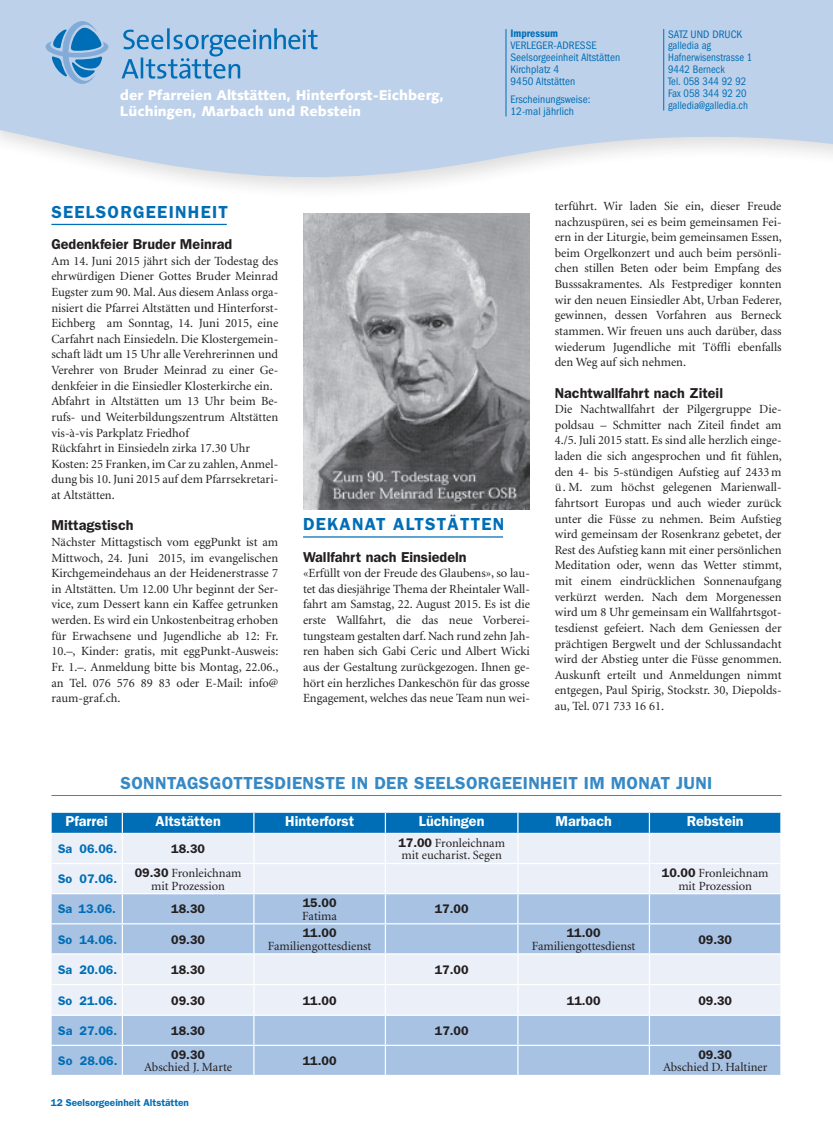
<style>
.page{position:relative;width:833px;height:1134px;background:#fff}
.page>*{position:absolute;margin:0;border:0;box-sizing:border-box;transform-origin:0 0}
.t1{font:600 17.5px "Franklin Gothic LT";letter-spacing:.02em;color:#3689c5}
.t2{font:600 17.5px "Franklin Gothic LT";letter-spacing:.07em;color:#006eb6}
.t3{font:600 14.38px "Franklin Gothic LT";color:#231f20}
.t4{font:600 14.38px "Franklin Gothic LT";color:#fff}
.t5{font:900 14.12px/16.2px "Syntax LT";color:#fff}
.t6{font:12.5px/15.6px "Minion LT";color:#231f20;text-align:justify}
.t7{font:600 12.5px "Franklin Gothic LT";color:#231f20}
.t8{font:600 12.5px "Franklin Gothic LT";color:#006eb6}
.t9{font:condensed 11.25px/11.9px "Franklin Gothic LT";letter-spacing:.005em;color:#006eb6}
.t10{font:600 condensed 11.25px "Franklin Gothic LT";letter-spacing:.005em;color:#006eb6}
.t11{font:600 10px "Franklin Gothic LT";color:#006eb6}
.s1{font-family:"Franklin Gothic LT";font-weight:600}
</style>
<div class="page">
<svg style="left:0;top:0;width:833px;height:189px;background:#c9d8ec"></svg>
<hr style="left:663px;top:29px;width:1px;height:82px;background:#006eb6">
<hr style="left:506px;top:29px;width:1px;height:87px;background:#006eb6">
<svg style="left:46px;top:21px;width:62px;height:63px;background:#7cadd7"></svg>
<svg style="left:122px;top:28px;width:195px;height:51px;background:#96bcdf"></svg>
<hr style="left:51px;top:795px;width:730px;height:1px;background:#3689c5">
<svg style="left:52px;top:955px;width:728px;height:120px;background:#c9d9ed"></svg>
<svg style="left:51px;top:812px;width:730px;height:141px;background:#afcbe6"></svg>
<hr style="left:122px;top:954px;width:1px;height:30px;background:#fff">
<hr style="left:253px;top:954px;width:1px;height:30px;background:#fff">
<hr style="left:385px;top:954px;width:1px;height:30px;background:#fff">
<hr style="left:517px;top:954px;width:1px;height:30px;background:#fff">
<hr style="left:649px;top:954px;width:1px;height:30px;background:#fff">
<hr style="left:50px;top:984px;width:72px;height:1px;background:#fff">
<hr style="left:122px;top:984px;width:132px;height:1px;background:#fff">
<hr style="left:254px;top:984px;width:131px;height:1px;background:#fff">
<hr style="left:385px;top:984px;width:133px;height:1px;background:#fff">
<hr style="left:518px;top:984px;width:131px;height:1px;background:#fff">
<hr style="left:649px;top:984px;width:132px;height:1px;background:#fff">
<hr style="left:122px;top:985px;width:1px;height:30px;background:#fff">
<hr style="left:253px;top:985px;width:1px;height:30px;background:#fff">
<hr style="left:385px;top:985px;width:1px;height:30px;background:#fff">
<hr style="left:517px;top:985px;width:1px;height:30px;background:#fff">
<hr style="left:649px;top:985px;width:1px;height:30px;background:#fff">
<hr style="left:50px;top:1015px;width:72px;height:1px;background:#fff">
<hr style="left:122px;top:1015px;width:132px;height:1px;background:#fff">
<hr style="left:254px;top:1015px;width:131px;height:1px;background:#fff">
<hr style="left:385px;top:1015px;width:133px;height:1px;background:#fff">
<hr style="left:518px;top:1015px;width:131px;height:1px;background:#fff">
<hr style="left:649px;top:1015px;width:132px;height:1px;background:#fff">
<hr style="left:50px;top:1045px;width:72px;height:1px;background:#fff">
<hr style="left:122px;top:1045px;width:132px;height:1px;background:#fff">
<svg style="left:122px;top:1016px;width:1px;height:59px"></svg>
<hr style="left:254px;top:1045px;width:131px;height:1px;background:#fff">
<svg style="left:253px;top:1016px;width:1px;height:59px"></svg>
<hr style="left:385px;top:1045px;width:133px;height:1px;background:#fff">
<svg style="left:385px;top:1016px;width:1px;height:59px"></svg>
<hr style="left:518px;top:1045px;width:131px;height:1px;background:#fff">
<svg style="left:517px;top:1016px;width:1px;height:59px"></svg>
<hr style="left:649px;top:1045px;width:132px;height:1px;background:#fff">
<svg style="left:649px;top:1016px;width:1px;height:59px"></svg>
<svg style="left:780px;top:1016px;width:1px;height:59px"></svg>
<hr style="left:51px;top:224px;width:176px;height:1px;background:#006eb6">
<hr style="left:303px;top:536px;width:200px;height:2px;background:#006eb6">
<img style="left:303px;top:213px;width:227px;height:297px">
<p class="t5" style="left:120px;top:87px;width:326px">der Pfarreien Altstätten, Hinterforst-Eichberg,<br>Lüchingen, Marbach und Rebstein</p>
<p class="t10" style="left:510px;top:27px;width:49px">Impressum</p>
<p class="t9" style="left:510px;top:40px;width:111px">VERLEGER-ADRESSE<br>Seelsorgeeinheit Altstätten<br>Kirchplatz 4<br>9450 Altstätten</p>
<p class="t9" style="left:510px;top:93px;width:81px">Erscheinungsweise:<br>12-mal jährlich</p>
<p class="t9" style="left:668px;top:28px;width:86px">SATZ UND DRUCK galledia ag<br>Hafnerwisenstrasse 1<br>9442 Berneck<br>Tel. 058 344 92 92<br>Fax 058 344 92 20 galledia@galledia.ch</p>
<h1 class="t2" style="left:51px;top:201px;width:178px">SEELSORGEEINHEIT</h1>
<p class="t3" style="left:51px;top:236px;width:182px">Gedenkfeier Bruder Meinrad</p>
<p class="t6" style="left:51px;top:253px;width:228px;text-align:left">Am 14. Juni 2015 jährt sich der Todestag des ehrwürdigen Diener Gottes Bruder Meinrad Eugster zum 90. Mal. Aus diesem Anlass orga&shy;nisiert die Pfarrei Altstätten und Hinterforst-Eichberg am Sonntag, 14. Juni 2015, eine Carfahrt nach Einsiedeln. Die Klostergemein&shy;schaft lädt um 15 Uhr alle Verehrerinnen und Verehrer von Bruder Meinrad zu einer Ge&shy;denkfeier in die Einsiedler Klosterkirche ein.<br>Abfahrt in Altstätten um 13 Uhr beim Be&shy;rufs- und Weiterbildungszentrum Altstätten vis-à-vis Parkplatz Friedhof<br>Rückfahrt in Einsiedeln zirka 17.30 Uhr Kosten: 25 Franken, im Car zu zahlen, Anmel&shy;dung bis 10. Juni 2015 auf dem Pfarrsekretari&shy;at Altstätten.</p>
<p class="t3" style="left:51px;top:517px;width:84px">Mittagstisch</p>
<p class="t6" style="left:51px;top:535px;width:229px">Nächster Mittagstisch vom eggPunkt ist am Mittwoch, 24. Juni 2015, im evangelischen Kirchgemeindehaus an der Heidenerstrasse 7 in Altstätten. Um 12.00 Uhr beginnt der Ser&shy;vice, zum Dessert kann ein Kaffee getrunken werden. Es wird ein Unkostenbeitrag erhoben für Erwachsene und Jugendliche ab 12: Fr.<br>10.–, Kinder: gratis, mit eggPunkt-Ausweis:<br>Fr. 1.–. Anmeldung bitte bis Montag, 22.06., an Tel. 076 576 89 83 oder E-Mail: info@ raum-graf.ch.</p>
<h1 class="t2" style="left:303px;top:514px;width:203px">DEKANAT ALTSTÄTTEN</h1>
<p class="t3" style="left:303px;top:548px;width:165px">Wallfahrt nach Einsiedeln</p>
<p class="t6" style="left:303px;top:566px;width:228px">«Erfüllt von der Freude des Glaubens», so lau&shy;tet das diesjährige Thema der Rheintaler Wall&shy;fahrt am Samstag, 22. August 2015. Es ist die erste Wallfahrt, die das neue Vorberei&shy;tungsteam gestalten darf. Nach rund zehn Jah&shy;ren haben sich Gabi Ceric und Albert Wicki aus der Gestaltung zurückgezogen. Ihnen ge&shy;hört ein herzliches Dankeschön für das grosse Engagement, welches das neue Team nun wei-</p>
<p class="t6" style="left:555px;top:199px;width:229px">terführt. Wir laden Sie ein, dieser Freude nachzuspüren, sei es beim gemeinsamen Fei&shy;ern in der Liturgie, beim gemeinsamen Essen, beim Orgelkonzert und auch beim persönli&shy;chen stillen Beten oder beim Empfang des Busssakramentes. Als Festprediger konnten wir den neuen Einsiedler Abt, Urban Federer, gewinnen, dessen Vorfahren aus Berneck stammen. Wir freuen uns auch darüber, dass wiederum Jugendliche mit Töffli ebenfalls den Weg auf sich nehmen.</p>
<p class="t3" style="left:555px;top:384px;width:170px">Nachtwallfahrt nach Ziteil</p>
<p class="t6" style="left:555px;top:402px;width:229px">Die Nachtwallfahrt der Pilgergruppe Die&shy;poldsau – Schmitter nach Ziteil findet am 4./5. Juli 2015 statt. Es sind alle herzlich einge&shy;laden die sich angesprochen und fit fühlen, den 4- bis 5-stündigen Aufstieg auf 2433 m ü . M. zum höchst gelegenen Marienwall&shy;fahrtsort Europas und auch wieder zurück unter die Füsse zu nehmen. Beim Aufstieg wird gemeinsam der Rosenkranz gebetet, der Rest des Aufstieg kann mit einer persönlichen Meditation oder, wenn das Wetter stimmt, mit einem eindrücklichen Sonnenaufgang verkürzt werden. Nach dem Morgenessen wird um 8 Uhr gemeinsam ein Wallfahrtsgot&shy;tesdienst gefeiert. Nach dem Geniessen der prächtigen Bergwelt und der Schlussandacht wird der Abstieg unter die Füsse genommen.<br>Auskunft erteilt und Anmeldungen nimmt entgegen, Paul Spirig, Stockstr. 30, Diepolds&shy;au, Tel. 071 733 16 61.</p>
<h1 class="t1" style="left:120px;top:773px;width:593px">SONNTAGSGOTTESDIENSTE IN DER SEELSORGEEINHEIT IM MONAT JUNI</h1>
<p class="t4" style="left:65px;top:813px;width:44px">Pfarrei</p>
<p class="t4" style="left:155px;top:813px;width:67px">Altstätten</p>
<p class="t4" style="left:285px;top:813px;width:70px">Hinterforst</p>
<p class="t4" style="left:419px;top:813px;width:67px">Lüchingen</p>
<p class="t4" style="left:555px;top:813px;width:58px">Marbach</p>
<p class="t4" style="left:686px;top:813px;width:58px">Rebstein</p>
<p class="t8" style="left:58px;top:841px;width:60px">Sa 06.06.</p>
<p class="t7" style="left:171px;top:841px;width:35px">18.30</p>
<p class="t6" style="left:398px;top:837px;width:108px;line-height:12.5px"><span class="s1">17.00</span> Fronleichnam mit eucharist. Segen</p>
<p class="t8" style="left:58px;top:872px;width:60px">So 07.06.</p>
<p class="t6" style="left:135px;top:867px;width:108px;line-height:12.5px;text-align:center"><span class="s1">09.30</span> Fronleichnam mit Prozession</p>
<p class="t6" style="left:662px;top:867px;width:108px;line-height:12.5px;text-align:center"><span class="s1">10.00</span> Fronleichnam mit Prozession</p>
<p class="t8" style="left:58px;top:902px;width:59px">Sa 13.06.</p>
<p class="t7" style="left:171px;top:902px;width:35px">18.30</p>
<p class="t7" style="left:303px;top:895px;width:35px">15.00</p>
<p class="t6" style="left:302px;top:908px;width:36px">Fatima</p>
<p class="t7" style="left:435px;top:902px;width:35px">17.00</p>
<p class="t8" style="left:58px;top:932px;width:60px">So 14.06.</p>
<p class="t7" style="left:171px;top:932px;width:35px">09.30</p>
<p class="t7" style="left:303px;top:925px;width:35px">11.00</p>
<p class="t6" style="left:268px;top:938px;width:105px">Familiengottesdienst</p>
<p class="t7" style="left:567px;top:925px;width:35px">11.00</p>
<p class="t6" style="left:532px;top:938px;width:105px">Familiengottesdienst</p>
<p class="t7" style="left:698px;top:932px;width:35px">09.30</p>
<p class="t8" style="left:58px;top:962px;width:60px">Sa 20.06.</p>
<p class="t7" style="left:171px;top:962px;width:35px">18.30</p>
<p class="t7" style="left:435px;top:962px;width:35px">17.00</p>
<p class="t8" style="left:58px;top:993px;width:60px">So 21.06.</p>
<p class="t7" style="left:171px;top:993px;width:35px">09.30</p>
<p class="t7" style="left:303px;top:993px;width:35px">11.00</p>
<p class="t7" style="left:567px;top:993px;width:35px">11.00</p>
<p class="t7" style="left:698px;top:993px;width:35px">09.30</p>
<p class="t8" style="left:58px;top:1023px;width:60px">Sa 27.06.</p>
<p class="t7" style="left:171px;top:1023px;width:35px">18.30</p>
<p class="t7" style="left:435px;top:1023px;width:35px">17.00</p>
<p class="t8" style="left:58px;top:1053px;width:61px">So 28.06.</p>
<p class="t7" style="left:171px;top:1047px;width:35px">09.30</p>
<p class="t6" style="left:144px;top:1060px;width:89px">Abschied J. Marte</p>
<p class="t7" style="left:698px;top:1047px;width:35px">09.30</p>
<p class="t6" style="left:663px;top:1060px;width:106px">Abschied D. Haltiner</p>
<p class="t7" style="left:303px;top:1053px;width:35px">11.00</p>
<p class="t11" style="left:51px;top:1096px;width:140px">12 Seelsorgeeinheit Altstätten</p>
</div>
